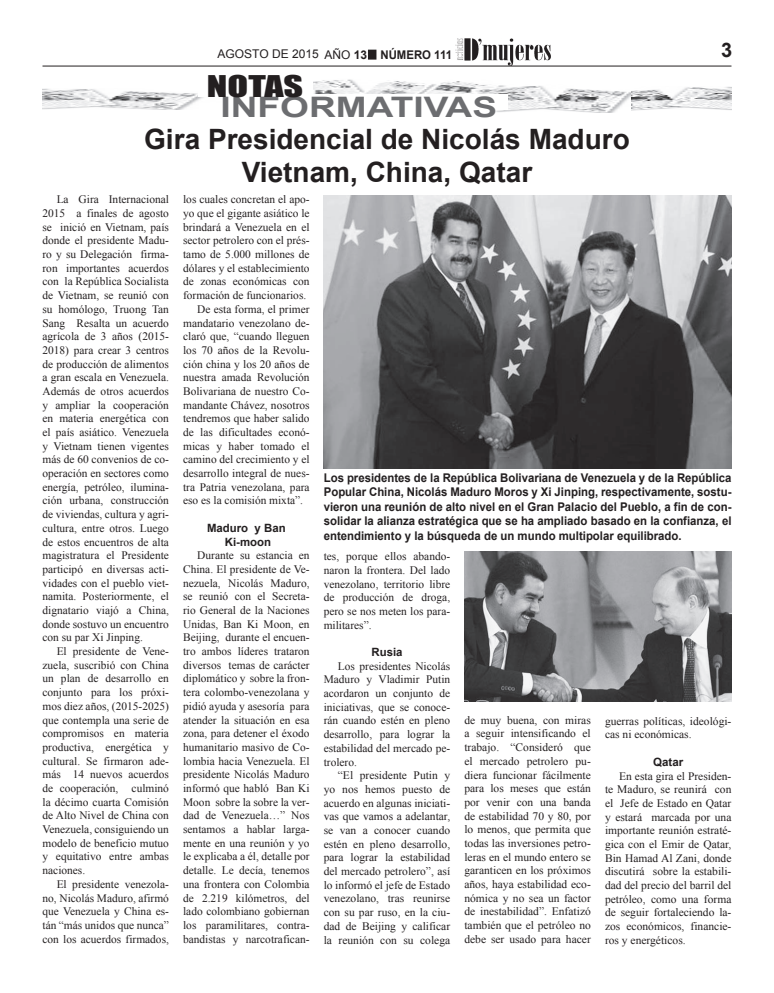
<style>
.page{position:relative;width:774px;height:993px;background:#fff}
.page>*{position:absolute;margin:0;border:0;box-sizing:border-box;transform-origin:0 0}
.t1{font:700 28.2px "Arial";color:#6c6d70;scale:1.31 1}
.t2{font:700 28px/33.6px "Arial";color:#231f20;text-align:center}
.t3{font:27.5px "Impact";color:#231f20;scale:1.38 1}
.t4{font:700 20px "Arial";color:#231f20}
.t5{font:700 12px/14.4px "Arial";color:#231f20;text-align:justify;scale:.95 1}
.t6{font:12px "Arial";color:#231f20}
.t7{font:11.4px/13.7px "Times New Roman";color:#231f20;text-align:justify}
.t8{font:700 11.4px/13.7px "Arial";color:#231f20;text-align:center}
.s1{font-weight:700}
</style>
<div class="page">
<div style="left:368px;top:50px;width:8px;height:9px;background:#231f20"></div>
<div style="left:368px;top:50px;width:8px;height:10px;border:1px solid #231f20"></div>
<img style="left:456px;top:38px;width:95px;height:27px">
<hr style="left:42px;top:66px;width:689px;height:1px;background:#231f20">
<img style="left:631px;top:87px;width:100px;height:23px">
<img style="left:313px;top:79px;width:318px;height:33px">
<img style="left:42px;top:88px;width:162px;height:21px">
<div style="left:198px;top:81px;width:115px;height:16px;background:#fff"></div>
<div style="left:265px;top:94px;width:242px;height:15px;background:#fff"></div>
<img style="left:324px;top:195px;width:407px;height:273px">
<img style="left:464px;top:551px;width:267px;height:150px">
<p class="t6" style="left:218px;top:46px;width:27px">AGOSTO</p>
<p class="t6" style="left:272px;top:46px;width:135px">DE 2015 AÑO <span class="s1">13 Número</span></p>
<p class="t5" style="left:434px;top:48px;width:20px">111</p>
<h1 class="t1" style="left:221px;top:88px;width:28px">Informativa</h1>
<h1 class="t1" style="left:472px;top:88px;width:20px">s</h1>
<h3 class="t3" style="left:207px;top:65px;width:71px">NOTAS</h3>
<h3 class="t4" style="left:721px;top:37px;width:13px">3</h3>
<h2 class="t2" style="left:144px;top:123px;width:487px">Gira Presidencial de Nicolás Maduro<br>Vietnam, China, Qatar</h2>
<p class="t7" style="left:42px;top:192px;width:128px;text-indent:14px">La Gira Internacional 2015 a finales de agosto se inició en Vietnam, país donde el presidente Madu&shy;ro y su Delegación firma&shy;ron importantes acuerdos con la República Socialista de Vietnam, se reunió con su homólogo, Truong Tan Sang Resalta un acuerdo agrícola de 3 años (2015- 2018) para crear 3 centros de producción de alimentos a gran escala en Venezuela.<br>Además de otros acuerdos y ampliar la cooperación en materia energética con el país asiático. Venezuela y Vietnam tienen vigentes más de 60 convenios de co&shy;operación en sectores como energía, petróleo, ilumina&shy;ción urbana, construcción de viviendas, cultura y agri&shy;cultura, entre otros. Luego de estos encuentros de alta magistratura el Presidente participó en diversas acti&shy;vidades con el pueblo viet&shy;namita. Posteriormente, el dignatario viajó a China, donde sostuvo un encuentro con su par Xi Jinping.</p>
<p class="t7" style="left:42px;top:644px;width:128px;text-indent:14px">El presidente de Vene&shy;zuela, suscribió con China un plan de desarrollo en conjunto para los próxi&shy;mos diez años, (2015-2025) que contempla una serie de compromisos en materia productiva, energética y cultural. Se firmaron ade&shy;más 14 nuevos acuerdos de cooperación, culminó la décimo cuarta Comisión de Alto Nivel de China con Venezuela, consiguiendo un modelo de beneficio mutuo y equitativo entre ambas naciones.</p>
<p class="t7" style="left:42px;top:876px;width:128px;text-indent:14px">El presidente venezola&shy;no, Nicolás Maduro, afirmó que Venezuela y China es&shy;tán “más unidos que nunca” con los acuerdos firmados,</p>
<p class="t7" style="left:183px;top:192px;width:128px">los cuales concretan el apo-</p>
<p class="t7" style="left:183px;top:206px;width:128px">yo que el gigante asiático le</p>
<p class="t7" style="left:183px;top:220px;width:128px">brindará a Venezuela en el</p>
<p class="t7" style="left:183px;top:233px;width:128px">sector petrolero con el prés-</p>
<p class="t7" style="left:183px;top:247px;width:128px">tamo de 5.000 millones de</p>
<p class="t7" style="left:183px;top:261px;width:128px">dólares y el establecimiento</p>
<p class="t7" style="left:183px;top:274px;width:128px">de zonas económicas con</p>
<p class="t7" style="left:183px;top:288px;width:125px">formación de funcionarios.</p>
<p class="t7" style="left:197px;top:302px;width:114px">De esta forma, el primer</p>
<p class="t7" style="left:183px;top:315px;width:128px">mandatario venezolano de-</p>
<p class="t7" style="left:183px;top:329px;width:128px">claró que, “cuando lleguen</p>
<p class="t7" style="left:183px;top:343px;width:128px">los 70 años de la Revolu-</p>
<p class="t7" style="left:183px;top:356px;width:128px">ción china y los 20 años de</p>
<p class="t7" style="left:183px;top:370px;width:128px">nuestra amada Revolución</p>
<p class="t7" style="left:183px;top:384px;width:128px">Bolivariana de nuestro Co-</p>
<p class="t7" style="left:183px;top:397px;width:128px">mandante Chávez, nosotros</p>
<p class="t7" style="left:183px;top:411px;width:128px">tendremos que haber salido</p>
<p class="t7" style="left:183px;top:425px;width:128px">de las dificultades econó-</p>
<p class="t7" style="left:183px;top:439px;width:128px">micas y haber tomado el</p>
<p class="t7" style="left:183px;top:452px;width:128px">camino del crecimiento y el</p>
<p class="t7" style="left:183px;top:466px;width:128px">desarrollo integral de nues-</p>
<p class="t7" style="left:183px;top:480px;width:128px">tra Patria venezolana, para</p>
<p class="t7" style="left:183px;top:493px;width:122px">eso es la comisión mixta”.</p>
<p class="t8" style="left:207px;top:521px;width:80px">Maduro y Ban<br>Ki-moon</p>
<p class="t7" style="left:183px;top:548px;width:128px;text-indent:14px">Durante su estancia en China. El presidente de Ve&shy;nezuela, Nicolás Maduro, se reunió con el Secreta&shy;rio General de la Naciones Unidas, Ban Ki Moon, en Beijing, durante el encuen&shy;tro ambos líderes trataron diversos temas de carácter diplomático y sobre la fron&shy;tera colombo-venezolana y pidió ayuda y asesoría para atender la situación en esa zona, para detener el éxodo humanitario masivo de Co&shy;lombia hacia Venezuela. El presidente Nicolás Maduro informó que habló Ban Ki Moon sobre la sobre la ver&shy;dad de Venezuela…” Nos sentamos a hablar larga&shy;mente en una reunión y yo le explicaba a él, detalle por detalle. Le decía, tenemos una frontera con Colombia de 2.219 kilómetros, del lado colombiano gobiernan los paramilitares, contra&shy;bandistas y narcotrafican-</p>
<p class="t7" style="left:324px;top:549px;width:128px">tes, porque ellos abando&shy;naron la frontera. Del lado venezolano, territorio libre de producción de droga, pero se nos meten los para&shy;militares”.</p>
<p class="t5" style="left:324px;top:471px;width:431px">Los presidentes de la República Bolivariana de Venezuela y de la República Popular China, Nicolás Maduro Moros y Xi Jinping, respectivamente, sostu&shy;vieron una reunión de alto nivel en el Gran Palacio del Pueblo, a fin de con&shy;solidar la alianza estratégica que se ha ampliado basado en la confianza, el entendimiento y la búsqueda de un mundo multipolar equilibrado.</p>
<p class="t8" style="left:371px;top:645px;width:33px">Rusia</p>
<p class="t7" style="left:324px;top:658px;width:128px;text-indent:14px">Los presidentes Nicolás Maduro y Vladimir Putin acordaron un conjunto de iniciativas, que se conoce&shy;rán cuando estén en pleno desarrollo, para lograr la estabilidad del mercado pe&shy;trolero.</p>
<p class="t7" style="left:324px;top:768px;width:128px;text-indent:14px">“El presidente Putin y yo nos hemos puesto de acuerdo en algunas iniciati&shy;vas que vamos a adelantar, se van a conocer cuando estén en pleno desarrollo, para lograr la estabilidad del mercado petrolero”, así lo informó el jefe de Estado venezolano, tras reunirse con su par ruso, en la ciu&shy;dad de Beijing y calificar la reunión con su colega</p>
<p class="t7" style="left:464px;top:712px;width:128px">de muy buena, con miras a seguir intensificando el trabajo. “Consideró que el mercado petrolero pu&shy;diera funcionar fácilmente para los meses que están por venir con una banda de estabilidad 70 y 80, por lo menos, que permita que todas las inversiones petro&shy;leras en el mundo entero se garanticen en los próximos años, haya estabilidad eco&shy;nómica y no sea un factor de inestabilidad”. Enfatizó también que el petróleo no debe ser usado para hacer</p>
<p class="t7" style="left:605px;top:713px;width:128px">guerras políticas, ideológi&shy;cas ni económicas.</p>
<p class="t8" style="left:653px;top:755px;width:32px">Qatar</p>
<p class="t7" style="left:605px;top:768px;width:128px;text-indent:14px">En esta gira el Presiden&shy;te Maduro, se reunirá con el Jefe de Estado en Qatar y estará marcada por una importante reunión estraté&shy;gica con el Emir de Qatar, Bin Hamad Al Zani, donde discutirá sobre la estabili&shy;dad del precio del barril del petróleo, como una forma de seguir fortaleciendo la&shy;zos económicos, financie&shy;ros y energéticos.</p>
</div>
